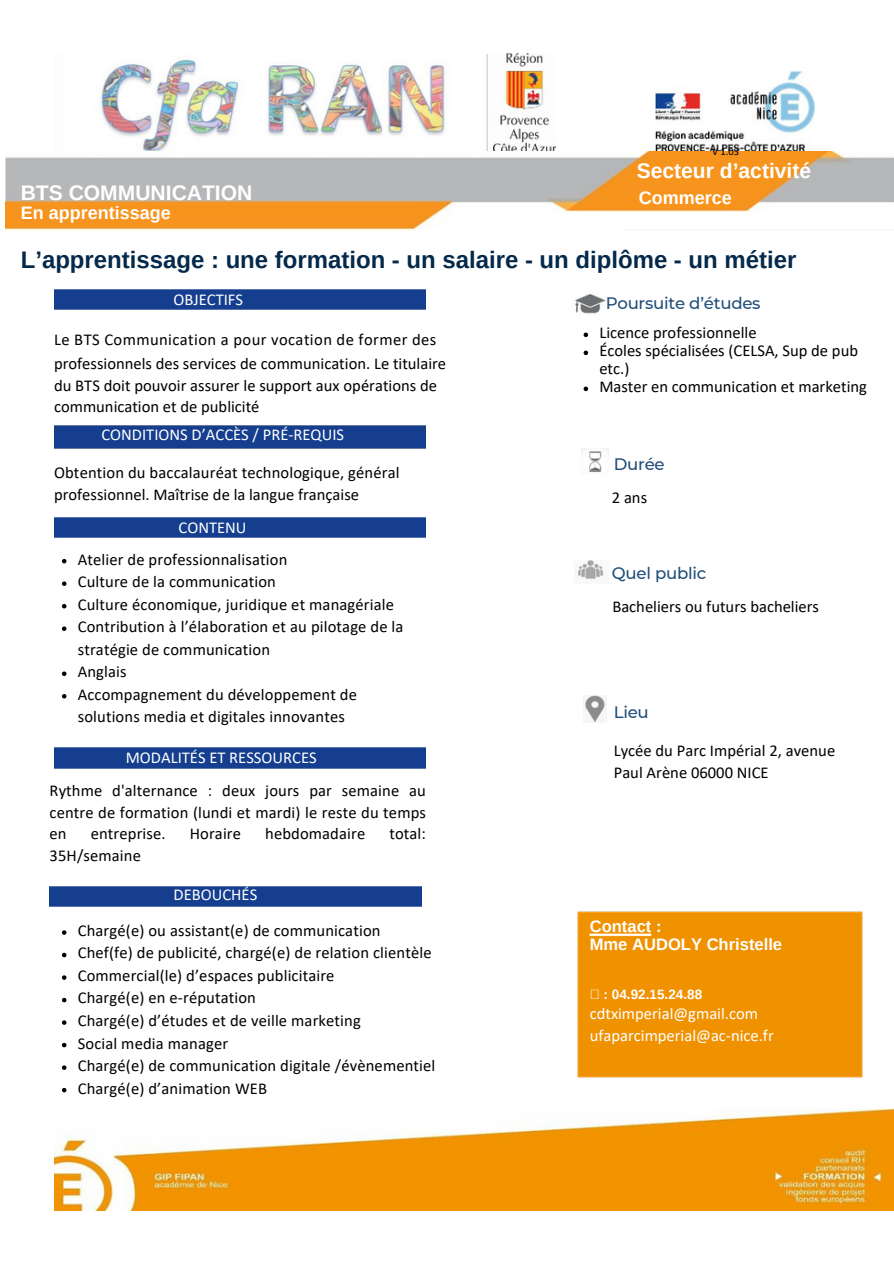
<style>
.page{position:relative;width:894px;height:1264px;background:#fff}
.page>*{position:absolute;margin:0;border:0;box-sizing:border-box;transform-origin:0 0}
.t1{font:700 24px "Arimo";color:#04294a}
.t2{font:700 21px "Arimo";color:#fff}
.t3{font:700 18px "Arimo";color:#fff}
.t4{font:16.5px/21.3px "Calibri";letter-spacing:.01em;color:#000}
.t5{font:16.5px/22.5px "Calibri";color:#fff}
.t6{font:500 16.5px "Montserrat";letter-spacing:-.015em;color:#1f4e79}
.t7{font:700 16.5px/18px "Arimo";color:#fff}
.t8{font:700 13.5px "Arimo";color:#fff}
.t9{font:10.5px "Calibri";color:#000}
</style>
<div class="page">
<img style="left:100px;top:55px;width:388px;height:96px">
<img style="left:493px;top:53px;width:62px;height:98px">
<img style="left:655px;top:72px;width:159px;height:80px">
<img style="left:54px;top:1108px;width:839px;height:102px">
<img style="left:6px;top:152px;width:887px;height:79px">
<img style="left:54px;top:289px;width:371px;height:21px">
<img style="left:54px;top:517px;width:371px;height:21px">
<div style="left:54px;top:747px;width:371px;height:21px;background:#153e8f"></div>
<img style="left:50px;top:886px;width:371px;height:21px">
<img style="left:54px;top:425px;width:371px;height:24px">
<img style="left:577px;top:560px;width:27px;height:20px">
<img style="left:575px;top:294px;width:31px;height:20px">
<img style="left:581px;top:449px;width:27px;height:23px">
<img style="left:583px;top:696px;width:22px;height:27px">
<div style="left:577px;top:911px;width:286px;height:167px;background:#f09100"></div>
<svg style="left:583px;top:332px;width:5px;height:5px"></svg>
<svg style="left:583px;top:350px;width:5px;height:5px"></svg>
<svg style="left:583px;top:386px;width:5px;height:5px"></svg>
<svg style="left:62px;top:559px;width:4px;height:4px"></svg>
<svg style="left:62px;top:581px;width:4px;height:5px"></svg>
<svg style="left:62px;top:604px;width:4px;height:4px"></svg>
<svg style="left:62px;top:626px;width:4px;height:5px"></svg>
<svg style="left:62px;top:671px;width:4px;height:5px"></svg>
<svg style="left:62px;top:694px;width:4px;height:4px"></svg>
<svg style="left:62px;top:930px;width:4px;height:4px"></svg>
<svg style="left:62px;top:952px;width:4px;height:5px"></svg>
<svg style="left:62px;top:975px;width:4px;height:4px"></svg>
<svg style="left:62px;top:997px;width:4px;height:5px"></svg>
<svg style="left:62px;top:1020px;width:4px;height:4px"></svg>
<svg style="left:62px;top:1042px;width:4px;height:5px"></svg>
<svg style="left:62px;top:1065px;width:4px;height:4px"></svg>
<svg style="left:62px;top:1087px;width:4px;height:5px"></svg>
<h6 class="t9" style="left:712px;top:147px;width:28px">V 1.03</h6>
<h6 class="t2" style="left:636px;top:158px;width:176px">Secteur d’activité</h6>
<p class="t2" style="left:21px;top:180px;width:233px">BTS COMMUNICATION</p>
<p class="t3" style="left:21px;top:202px;width:151px">En apprentissage</p>
<h6 class="t1" style="left:21px;top:246px;width:776px">L’apprentissage : une formation - un salaire - un diplôme - un métier</h6>
<p class="t3" style="left:638px;top:187px;width:95px">Commerce</p>
<p class="t5" style="left:173px;top:290px;width:71px">OBJECTIFS</p>
<p class="t4" style="left:54px;top:328px;width:393px;line-height:24.8px">Le BTS Communication a pour vocation de former des professionnels des services de communication. Le titulaire</p>
<p class="t4" style="left:54px;top:376px;width:384px">du BTS doit pouvoir assurer le support aux opérations de communication et de publicité</p>
<h3 class="t5" style="left:101px;top:425px;width:244px">CONDITIONS D’ACCÈS / PRÉ-REQUIS</h3>
<p class="t4" style="left:54px;top:463px;width:347px">Obtention du baccalauréat technologique, général professionnel. Maîtrise de la langue française</p>
<h2 class="t5" style="left:178px;top:517px;width:69px">CONTENU</h2>
<p class="t4" style="left:78px;top:550px;width:211px">Atelier de professionnalisation</p>
<p class="t4" style="left:78px;top:572px;width:200px">Culture de la communication</p>
<p class="t4" style="left:78px;top:595px;width:317px">Culture économique, juridique et managériale</p>
<p class="t4" style="left:78px;top:616px;width:327px;line-height:22.5px">Contribution à l’élaboration et au pilotage de la stratégie de communication</p>
<p class="t4" style="left:78px;top:662px;width:50px">Anglais</p>
<p class="t4" style="left:78px;top:684px;width:281px;line-height:22.5px">Accompagnement du développement de solutions media et digitales innovantes</p>
<p class="t5" style="left:126px;top:748px;width:192px">MODALITÉS ET RESSOURCES</p>
<p class="t4" style="left:50px;top:781px;width:378px;text-align:justify">Rythme d'alternance : deux jours par semaine au centre de formation (lundi et mardi) le reste du temps en</p>
<p class="t4" style="left:91px;top:824px;width:76px">entreprise.</p>
<p class="t4" style="left:190px;top:824px;width:53px">Horaire</p>
<p class="t4" style="left:265px;top:824px;width:101px">hebdomadaire</p>
<p class="t4" style="left:389px;top:824px;width:38px">total:</p>
<p class="t4" style="left:50px;top:845px;width:93px">35H/semaine</p>
<p class="t5" style="left:173px;top:884px;width:85px">DEBOUCHÉS</p>
<p class="t4" style="left:78px;top:921px;width:304px">Chargé(e) ou assistant(e) de communication</p>
<p class="t4" style="left:78px;top:943px;width:355px">Chef(fe) de publicité, chargé(e) de relation clientèle</p>
<p class="t4" style="left:78px;top:966px;width:258px">Commercial(le) d’espaces publicitaire</p>
<h5 class="t4" style="left:78px;top:988px;width:180px">Chargé(e) en e-réputation</h5>
<p class="t4" style="left:78px;top:1011px;width:284px">Chargé(e) d’études et de veille marketing</p>
<p class="t4" style="left:78px;top:1033px;width:152px">Social media manager</p>
<h6 class="t4" style="left:78px;top:1056px;width:359px">Chargé(e) de communication digitale /évènementiel</h6>
<p class="t4" style="left:78px;top:1078px;width:191px">Chargé(e) d’animation WEB</p>
<p class="t6" style="left:605px;top:293px;width:156px">Poursuite d’études</p>
<h4 class="t4" style="left:599px;top:323px;width:159px">Licence professionnelle</h4>
<p class="t4" style="left:599px;top:343px;width:260px;line-height:18px">Écoles spécialisées (CELSA, Sup de pub etc.)</p>
<h5 class="t4" style="left:599px;top:377px;width:269px">Master en communication et marketing</h5>
<p class="t6" style="left:613px;top:454px;width:52px">Durée</p>
<p class="t4" style="left:611px;top:488px;width:37px">2 ans</p>
<h4 class="t6" style="left:611px;top:562px;width:96px">Quel public</h4>
<h6 class="t4" style="left:612px;top:597px;width:208px">Bacheliers ou futurs bacheliers</h6>
<h4 class="t6" style="left:613px;top:702px;width:37px">Lieu</h4>
<p class="t4" style="left:613px;top:740px;width:223px;line-height:22.5px">Lycée du Parc Impérial 2, avenue<br>Paul Arène 06000 NICE</p>
<p class="t7" style="left:589px;top:917px;width:194px">Contact :<br>Mme AUDOLY Christelle</p>
<p class="t8" style="left:603px;top:987px;width:100px">: 04.92.15.24.88</p>
<p class="t5" style="left:589px;top:1003px;width:185px">cdtximperial@gmail.com ufaparcimperial@ac-nice.fr</p>
</div>
